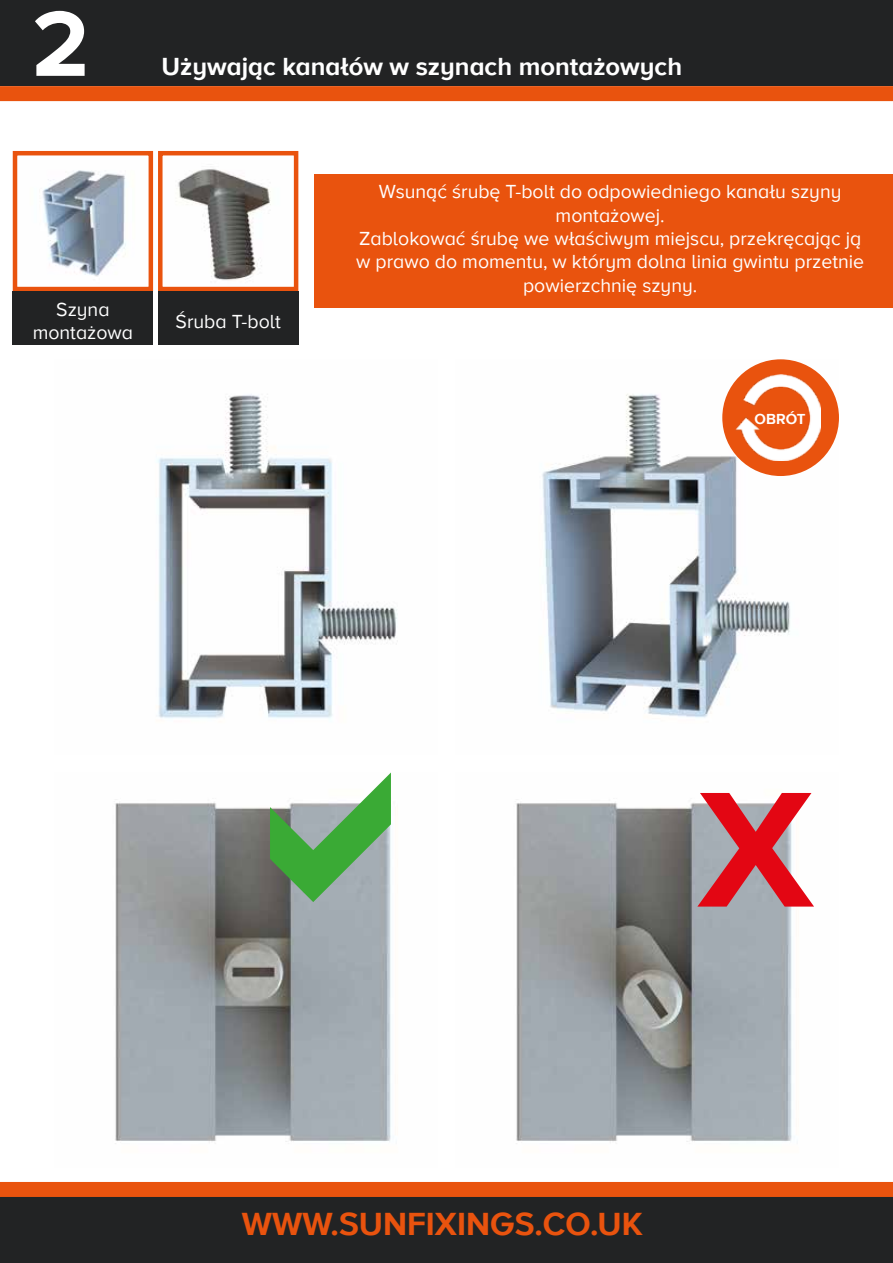
<style>
.page{position:relative;width:893px;height:1263px;background:#fff}
.page>*{position:absolute;margin:0;border:0;box-sizing:border-box;transform-origin:0 0}
.t1{font:700 96px "Proxima Nova A";color:#fff}
.t2{font:700 33px "Proxima Nova A";color:#e9530e}
.t3{font:700 25.5px "Proxima Nova A";color:#fff}
.t4{font:19.5px/23.4px "Proxima Nova A";color:#fff;text-align:center}
.t5{font:700 15px "Proxima Nova A";color:#fff}
</style>
<div class="page">
<div style="left:0;top:0;width:893px;height:86px;background:#222324"></div>
<div style="left:0;top:1195px;width:893px;height:68px;background:#222324"></div>
<div style="left:0;top:1182px;width:893px;height:15px;background:#e9530e"></div>
<div style="left:0;top:86px;width:893px;height:15px;background:#e9530e"></div>
<img style="left:542px;top:359px;width:297px;height:359px">
<img style="left:42px;top:170px;width:84px;height:107px">
<div style="left:13px;top:151px;width:140px;height:140px;border:4px solid #e9530e"></div>
<img style="left:178px;top:169px;width:93px;height:112px">
<div style="left:158px;top:151px;width:140px;height:140px;border:4px solid #e9530e"></div>
<div style="left:13px;top:291px;width:140px;height:53px;background:#222324"></div>
<div style="left:158px;top:291px;width:140px;height:53px;background:#222324"></div>
<div style="left:315px;top:174px;width:578px;height:134px;background:#e9530e"></div>
<div style="left:722px;top:359px;width:117px;height:117px;background:#e9530e;border-radius:50%"></div>
<img style="left:735px;top:375px;width:86px;height:86px">
<img style="left:157px;top:394px;width:241px;height:325px">
<img style="left:115px;top:802px;width:276px;height:342px">
<img style="left:516px;top:803px;width:298px;height:341px">
<svg style="left:270px;top:772px;width:121px;height:130px"></svg>
<svg style="left:697px;top:793px;width:117px;height:113px"></svg>
<h1 class="t1" style="left:32px;top:-11px;width:59px">2</h1>
<h3 class="t3" style="left:162px;top:52px;width:522px">Używając kanałów w szynach montażowych</h3>
<p class="t4" style="left:356px;top:181px;width:510px">Wsunąć śrubę T-bolt do odpowiedniego kanału szyny montażowej.<br>Zablokować śrubę we właściwym miejscu, przekręcając ją w prawo do momentu, w którym dolna linia gwintu przetnie powierzchnię szyny.</p>
<p class="t4" style="left:33px;top:298px;width:102px">Szyna montażowa</p>
<p class="t4" style="left:176px;top:310px;width:107px">Śruba T-bolt</p>
<p class="t5" style="left:755px;top:410px;width:52px">OBRÓT</p>
<h2 class="t2" style="left:242px;top:1205px;width:402px">WWW.SUNFIXINGS.CO.UK</h2>
</div>
